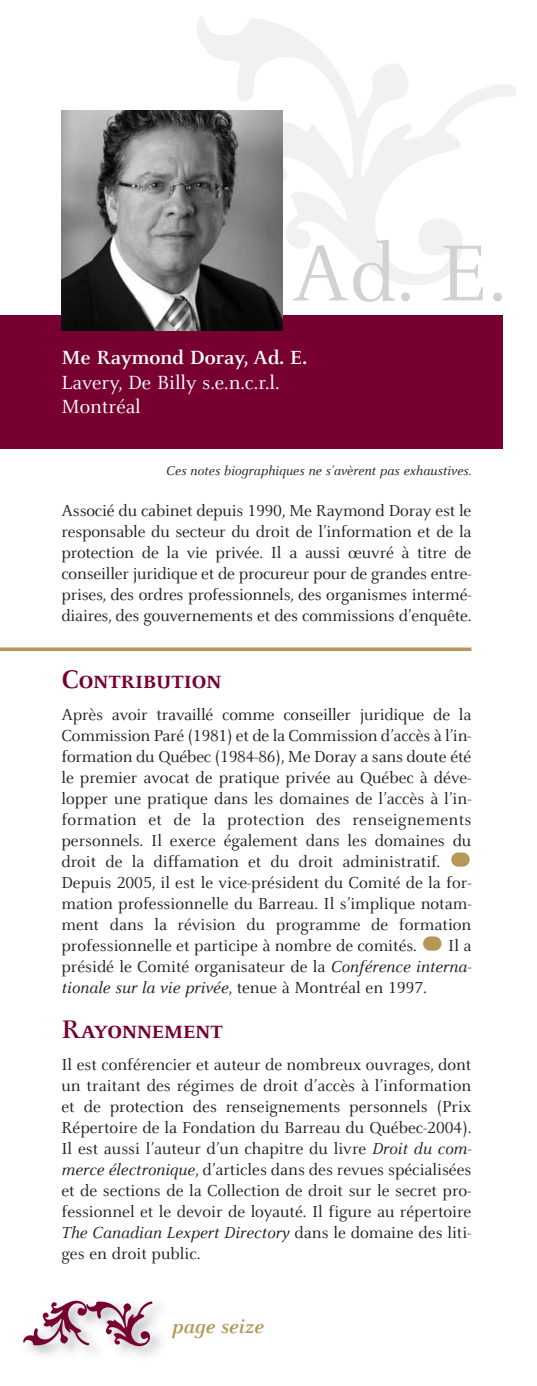
<style>
.page{position:relative;width:537px;height:1386px;background:#fff}
.page>*{position:absolute;margin:0;border:0;box-sizing:border-box;transform-origin:0 0}
.t1{font:87.5px "Barreau";color:#d1d2d4}
.t2{font:700 28px "Barreau Caps";color:#780031}
.t3{font:21px/24.5px "Barreau";color:#fff}
.t4{font:700 21px "Barreau";color:#fff}
.t5{font:italic 700 21px "Barreau";color:#b49759}
.t6{font:17.5px/21px "Barreau";color:#231f20;text-align:justify}
.t7{font:italic 14px "Barreau";color:#231f20}
.s1{font-style:italic}
</style>
<div class="page">
<div style="left:423px;top:936px;width:18px;height:15px;background:#b49759;border-radius:7px"></div>
<div style="left:451px;top:852px;width:18px;height:15px;background:#b49759;border-radius:7px"></div>
<img style="left:197px;top:16px;width:319px;height:289px">
<div style="left:0;top:315px;width:502px;height:134px;background:#780031"></div>
<img style="left:61px;top:110px;width:221px;height:221px">
<hr style="left:0;top:648px;width:471px;height:3px;background:#b49759">
<svg style="left:25px;top:1301px;width:127px;height:45px"></svg>
<h1 class="t1" style="left:291px;top:238px;width:217px">Ad. E.</h1>
<p class="t4" style="left:61px;top:349px;width:247px">Me Raymond Doray, Ad. E.</p>
<p class="t3" style="left:61px;top:371px;width:219px">Lavery, De Billy s.e.n.c.r.l.<br>Montréal</p>
<p class="t7" style="left:166px;top:465px;width:306px">Ces notes biographiques ne s’avèrent pas exhaustives.</p>
<p class="t6" style="left:61px;top:502px;width:411px">Associé du cabinet depuis 1990, Me Raymond Doray est le responsable du secteur du droit de l’information et de la protection de la vie privée. Il a aussi œuvré à titre de conseiller juridique et de procureur pour de grandes entre&shy;prises, des ordres professionnels, des organismes intermé&shy;diaires, des gouvernements et des commissions d’enquête.</p>
<h2 class="t2" style="left:61px;top:662px;width:161px">Contribution</h2>
<p class="t6" style="left:61px;top:705px;width:411px;text-align:left">Après avoir travaillé comme conseiller juridique de la Commission Paré (1981) et de la Commission d’accès à l’in&shy;formation du Québec (1984-86), Me Doray a sans doute été le premier avocat de pratique privée au Québec à déve&shy;lopper une pratique dans les domaines de l’accès à l’in&shy;formation et de la protection des renseignements personnels. Il exerce également dans les domaines du droit de la diffamation et du droit administratif.<br>Depuis 2005, il est le vice-président du Comité de la for&shy;mation professionnelle du Barreau. Il s’implique notam&shy;ment dans la révision du programme de formation professionnelle et participe à nombre de comités.</p>
<p class="t6" style="left:61px;top:936px;width:411px;text-indent:386px">Il a présidé le Comité organisateur de la <span class="s1">Conférence interna&shy;tionale sur la vie privée</span>, tenue à Montréal en 1997.</p>
<h2 class="t2" style="left:61px;top:1012px;width:163px">Rayonnement</h2>
<p class="t6" style="left:61px;top:1055px;width:411px">Il est conférencier et auteur de nombreux ouvrages, dont un traitant des régimes de droit d’accès à l’information et de protection des renseignements personnels (Prix Répertoire de la Fondation du Barreau du Québec-2004).<br>Il est aussi l’auteur d’un chapitre du livre <span class="s1">Droit du com&shy;merce électronique</span>, d’articles dans des revues spécialisées et de sections de la Collection de droit sur le secret pro&shy;fessionnel et le devoir de loyauté. Il figure au répertoire <span class="s1">The Canadian Lexpert Directory</span> dans le domaine des liti&shy;ges en droit public.</p>
<p class="t5" style="left:172px;top:1318px;width:93px">page seize</p>
</div>
